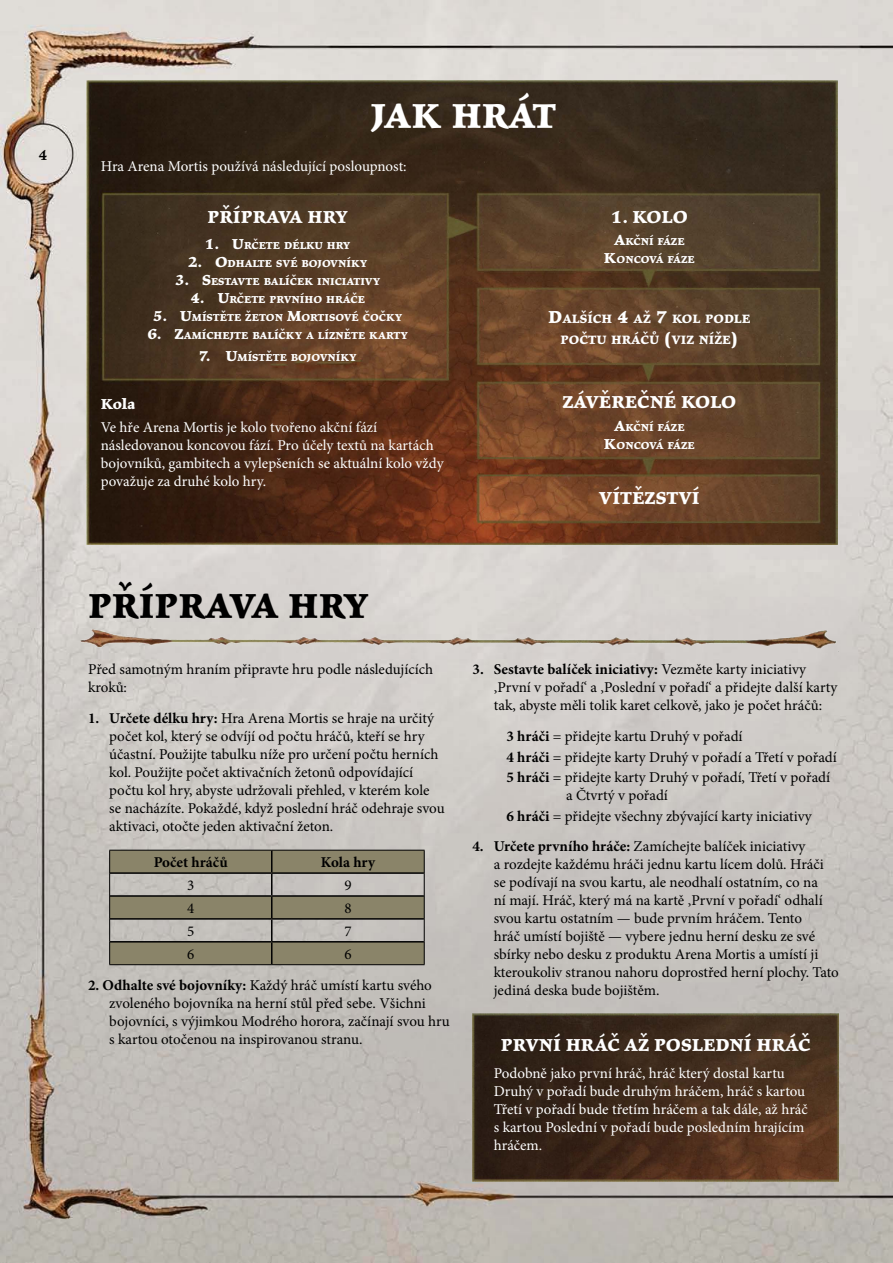
<style>
.page{position:relative;width:893px;height:1263px;background:#fff}
.page>*{position:absolute;margin:0;border:0;box-sizing:border-box;transform-origin:0 0}
.t1{font:700 36px "Elysium Pro";color:#000}
.t2{font:700 36px "Elysium Pro";letter-spacing:-.01em;color:#fff}
.t3{font:700 18px "Elysium Pro";color:#fff}
.t4{font:15px/18px "Minion Pro";color:#000}
.t5{font:15px/18px "Minion Pro";color:#fff}
.t6{font:700 15px "Minion Pro";letter-spacing:.005em;color:#000}
.t7{font:700 15px "Elysium Pro";color:#fff}
.t8{font:500 15px "Elysium Pro";color:#000}
.t9{font:700 12.6px/21.6px "Elysium Pro";color:#fff;text-align:center}
.t10{font:700 10.5px/18px "Elysium Pro";color:#fff;text-align:center}
.s1{font-size:15px}
.s2{font-size:18px}
.s3{font-weight:700}
</style>
<div class="page">
<img style="left:0;top:0;width:893px;height:1263px">
<img style="left:472px;top:1013px;width:367px;height:168px">
<img style="left:86px;top:81px;width:751px;height:464px">
<svg style="left:109px;top:850px;width:316px;height:114px;background:#9e9987"></svg>
<hr style="left:109px;top:964px;width:163px;height:1px;background:#000">
<hr style="left:272px;top:964px;width:153px;height:1px;background:#000">
<hr style="left:271px;top:850px;width:2px;height:22px;background:#000">
<hr style="left:110px;top:872px;width:162px;height:2px;background:#000">
<hr style="left:272px;top:872px;width:152px;height:2px;background:#000">
<hr style="left:271px;top:874px;width:2px;height:21px;background:#000">
<hr style="left:110px;top:895px;width:162px;height:2px;background:#000">
<hr style="left:272px;top:895px;width:152px;height:2px;background:#000">
<hr style="left:271px;top:897px;width:2px;height:21px;background:#000">
<hr style="left:110px;top:918px;width:162px;height:2px;background:#000">
<hr style="left:272px;top:918px;width:152px;height:2px;background:#000">
<hr style="left:271px;top:920px;width:2px;height:21px;background:#000">
<hr style="left:110px;top:941px;width:162px;height:1px;background:#000">
<hr style="left:272px;top:941px;width:152px;height:1px;background:#000">
<hr style="left:271px;top:942px;width:2px;height:22px;background:#000">
<img style="left:81px;top:629px;width:758px;height:22px">
<p class="t8" style="left:38px;top:145px;width:11px">4</p>
<h1 class="t2" style="left:371px;top:91px;width:187px">JAK HRÁT</h1>
<p class="t5" style="left:101px;top:157px;width:307px">Hra Arena Mortis používá následující posloupnost:</p>
<p class="t3" style="left:207px;top:204px;width:142px">PŘÍPRAVA HRY</p>
<p class="t10" style="left:205px;top:236px;width:147px"><span class="s1">1. U</span>RČETE DÉLKU HRY</p>
<p class="t10" style="left:188px;top:254px;width:181px"><span class="s1">2. O</span>DHALTE SVÉ BOJOVNÍKY</p>
<p class="t10" style="left:175px;top:272px;width:207px"><span class="s1">3. S</span>ESTAVTE BALÍČEK INICIATIVY</p>
<p class="t10" style="left:190px;top:290px;width:176px"><span class="s1">4. U</span>RČETE PRVNÍHO HRÁČE</p>
<p class="t10" style="left:153px;top:308px;width:251px"><span class="s1">5. U</span>MÍSTĚTE ŽETON <span class="s1">M</span>ORTISOVÉ ČOČKY</p>
<p class="t10" style="left:148px;top:326px;width:262px"><span class="s1">6. Z</span>AMÍCHEJTE BALÍČKY A LÍZNĚTE KARTY</p>
<p class="t10" style="left:199px;top:348px;width:160px"><span class="s1">7. U</span>MÍSTĚTE BOJOVNÍKY</p>
<p class="t7" style="left:101px;top:394px;width:36px">Kola</p>
<p class="t5" style="left:101px;top:418px;width:344px">Ve hře Arena Mortis je kolo tvořeno akční fází následovanou koncovou fází. Pro účely textů na kartách bojovníků, gambitech a vylepšeních se aktuální kolo vždy považuje za druhé kolo hry.</p>
<p class="t3" style="left:611px;top:204px;width:78px">1. KOLO</p>
<p class="t10" style="left:604px;top:232px;width:92px"><span class="s1">A</span>KČNÍ FÁZE<br><span class="s1">K</span>ONCOVÁ FÁZE</p>
<p class="t9" style="left:548px;top:307px;width:204px"><span class="s2">D</span>ALŠÍCH <span class="s2">4</span> AŽ <span class="s2">7</span> KOL PODLE<br>POČTU HRÁČŮ <span class="s2">(</span>VIZ NÍŽE<span class="s2">)</span></p>
<p class="t3" style="left:562px;top:390px;width:175px">ZÁVĚREČNÉ KOLO</p>
<p class="t10" style="left:604px;top:418px;width:92px"><span class="s1">A</span>KČNÍ FÁZE<br><span class="s1">K</span>ONCOVÁ FÁZE</p>
<p class="t3" style="left:599px;top:486px;width:102px">VÍTĚZSTVÍ</p>
<h1 class="t1" style="left:88px;top:581px;width:282px">PŘÍPRAVA HRY</h1>
<p class="t4" style="left:88px;top:660px;width:347px">Před samotným hraním připravte hru podle následujících kroků:</p>
<p class="t4" style="left:109px;top:709px;width:337px;text-indent:-21px"><span class="s3">1. Určete délku hry:</span> Hra Arena Mortis se hraje na určitý počet kol, který se odvíjí od počtu hráčů, kteří se hry účastní. Použijte tabulku níže pro určení počtu herních kol. Použijte počet aktivačních žetonů odpovídající počtu kol hry, abyste udržovali přehled, v kterém kole se nacházíte. Pokaždé, když poslední hráč odehraje svou aktivaci, otočte jeden aktivační žeton.</p>
<p class="t6" style="left:154px;top:852px;width:75px">Počet hráčů</p>
<p class="t6" style="left:321px;top:852px;width:56px">Kola hry</p>
<p class="t4" style="left:187px;top:876px;width:9px">3</p>
<p class="t4" style="left:344px;top:876px;width:9px">9</p>
<p class="t4" style="left:187px;top:899px;width:9px">4</p>
<p class="t4" style="left:344px;top:899px;width:9px">8</p>
<p class="t4" style="left:187px;top:922px;width:9px">5</p>
<p class="t4" style="left:344px;top:922px;width:9px">7</p>
<p class="t4" style="left:187px;top:945px;width:9px">6</p>
<p class="t4" style="left:344px;top:945px;width:9px">6</p>
<p class="t4" style="left:109px;top:976px;width:342px;text-indent:-21px"><span class="s3">2. Odhalte své bojovníky:</span> Každý hráč umístí kartu svého zvoleného bojovníka na herní stůl před sebe. Všichni bojovníci, s výjimkou Modrého horora, začínají svou hru s kartou otočenou na inspirovanou stranu.</p>
<p class="t4" style="left:494px;top:660px;width:345px;text-indent:-21px"><span class="s3">3. Sestavte balíček iniciativy:</span> Vezměte karty iniciativy ‚První v pořadí‘ a ‚Poslední v pořadí‘ a přidejte další karty tak, abyste měli tolik karet celkově, jako je počet hráčů:</p>
<p class="t4" style="left:506px;top:726px;width:332px;line-height:20.5px"><span class="s3">3 hráči</span> = přidejte kartu Druhý v pořadí<br><span class="s3">4 hráči</span> = přidejte karty Druhý v pořadí a Třetí v pořadí<br><span class="s3">5 hráči</span> = přidejte karty Druhý v pořadí, Třetí v pořadí</p>
<p class="t4" style="left:506px;top:785px;width:307px;line-height:20.5px;text-indent:60px">a Čtvrtý v pořadí<br><span class="s3">6 hráči</span> = přidejte všechny zbývající karty iniciativy</p>
<p class="t4" style="left:494px;top:838px;width:347px;text-indent:-21px"><span class="s3">4. Určete prvního hráče:</span> Zamíchejte balíček iniciativy<br>a rozdejte každému hráči jednu kartu lícem dolů. Hráči se podívají na svou kartu, ale neodhalí ostatním, co na<br>ní mají. Hráč, který má na kartě ‚První v pořadí‘ odhalí svou kartu ostatním — bude prvním hráčem. Tento<br>hráč umístí bojiště — vybere jednu herní desku ze své sbírky nebo desku z produktu Arena Mortis a umístí ji kteroukoliv stranou nahoru doprostřed herní plochy. Tato jediná deska bude bojištěm.</p>
<p class="t3" style="left:501px;top:1033px;width:311px">PRVNÍ HRÁČ AŽ POSLEDNÍ HRÁČ</p>
<p class="t5" style="left:494px;top:1064px;width:316px">Podobně jako první hráč, hráč který dostal kartu Druhý v pořadí bude druhým hráčem, hráč s kartou Třetí v pořadí bude třetím hráčem a tak dále, až hráč s kartou Poslední v pořadí bude posledním hrajícím hráčem.</p>
</div>
